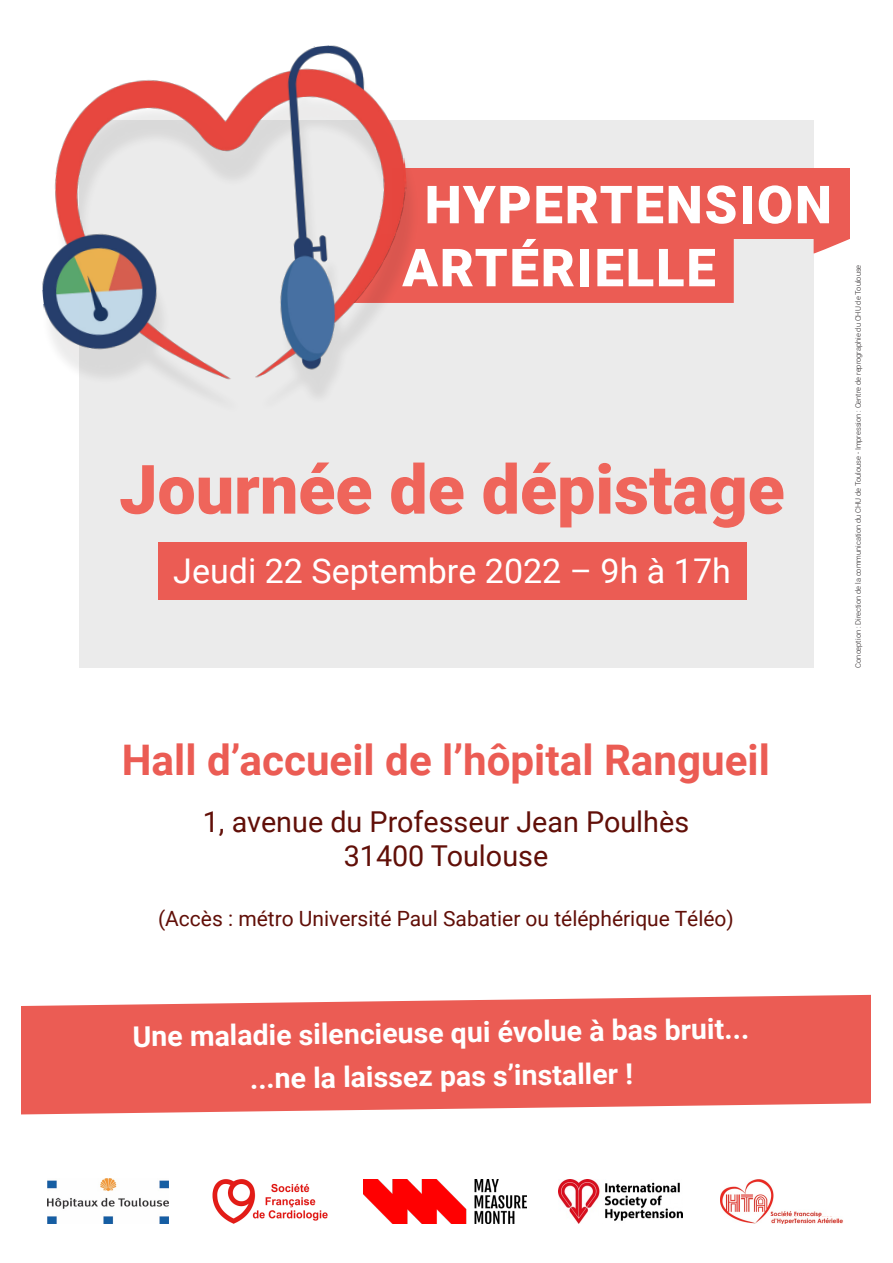
<style>
.page{position:relative;width:893px;height:1263px;background:#fff}
.page>*{position:absolute;margin:0;border:0;box-sizing:border-box;transform-origin:0 0}
.t1{font:900 68.1px "Roboto";color:#ef655b}
.t2{font:900 52.5px "Roboto";letter-spacing:.035em;color:#fff}
.t3{font:700 42.15px "Roboto";color:#eb5c54}
.t4{font:34.05px "Roboto";color:#fff}
.t5{font:28.8px "Roboto";color:#610f08}
.t6{font:700 28.5px "Roboto";color:#fff}
.t7{font:21px "Roboto";color:#610f08}
.t8{font:300 7.5px "Roboto";color:#231f20}
</style>
<div class="page">
<div style="left:79px;top:120px;width:735px;height:548px;background:#ebebeb"></div>
<svg style="left:21px;top:994px;width:850px;height:121px;background:#ed6c65"></svg>
<img style="left:47px;top:1179px;width:122px;height:45px">
<img style="left:213px;top:1179px;width:115px;height:45px">
<img style="left:559px;top:1179px;width:123px;height:44px">
<img style="left:721px;top:1179px;width:52px;height:44px">
<img style="left:770px;top:1209px;width:62px;height:8px">
<img style="left:770px;top:1217px;width:73px;height:6px">
<div style="left:392px;top:168px;width:458px;height:71px;background:#eb5c54"></div>
<div style="left:420px;top:239px;width:314px;height:64px;background:#eb5c54"></div>
<div style="left:158px;top:542px;width:588px;height:57px;background:#eb5c54"></div>
<div style="left:41px;top:67px;width:379px;height:348px;background:#231f20;opacity:.09"></div>
<img style="left:41px;top:45px;width:378px;height:347px">
<svg style="left:814px;top:239px;width:36px;height:15px"></svg>
<img style="left:364px;top:1180px;width:163px;height:44px">
<p class="t2" style="left:425px;top:168px;width:409px">HYPERTENSION</p>
<p class="t2" style="left:402px;top:231px;width:315px">ARTÉRIELLE</p>
<p class="t1" style="left:119px;top:442px;width:667px">Journée de dépistage</p>
<p class="t4" style="left:173px;top:547px;width:559px">Jeudi 22 Septembre 2022 – 9h à 17h</p>
<p class="t8" style="left:853px;top:668px;width:404px;rotate:-90deg">Conception : Direction de la communication du CHU de Toulouse - Impression : Centre de reprographie du CHU de Toulouse</p>
<p class="t3" style="left:122px;top:731px;width:650px">Hall d’accueil de l’hôpital Rangueil</p>
<p class="t5" style="left:203px;top:801px;width:488px">1, avenue du Professeur Jean Poulhès</p>
<p class="t5" style="left:344px;top:836px;width:206px">31400 Toulouse</p>
<p class="t7" style="left:158px;top:903px;width:577px">(Accès : métro Université Paul Sabatier ou téléphérique Téléo)</p>
<p class="t6" style="left:132px;top:1018px;width:618px;rotate:-1deg">Une maladie silencieuse qui évolue à bas bruit...</p>
<p class="t6" style="left:250px;top:1059px;width:385px;rotate:-1deg">...ne la laissez pas s’installer !</p>
</div>
